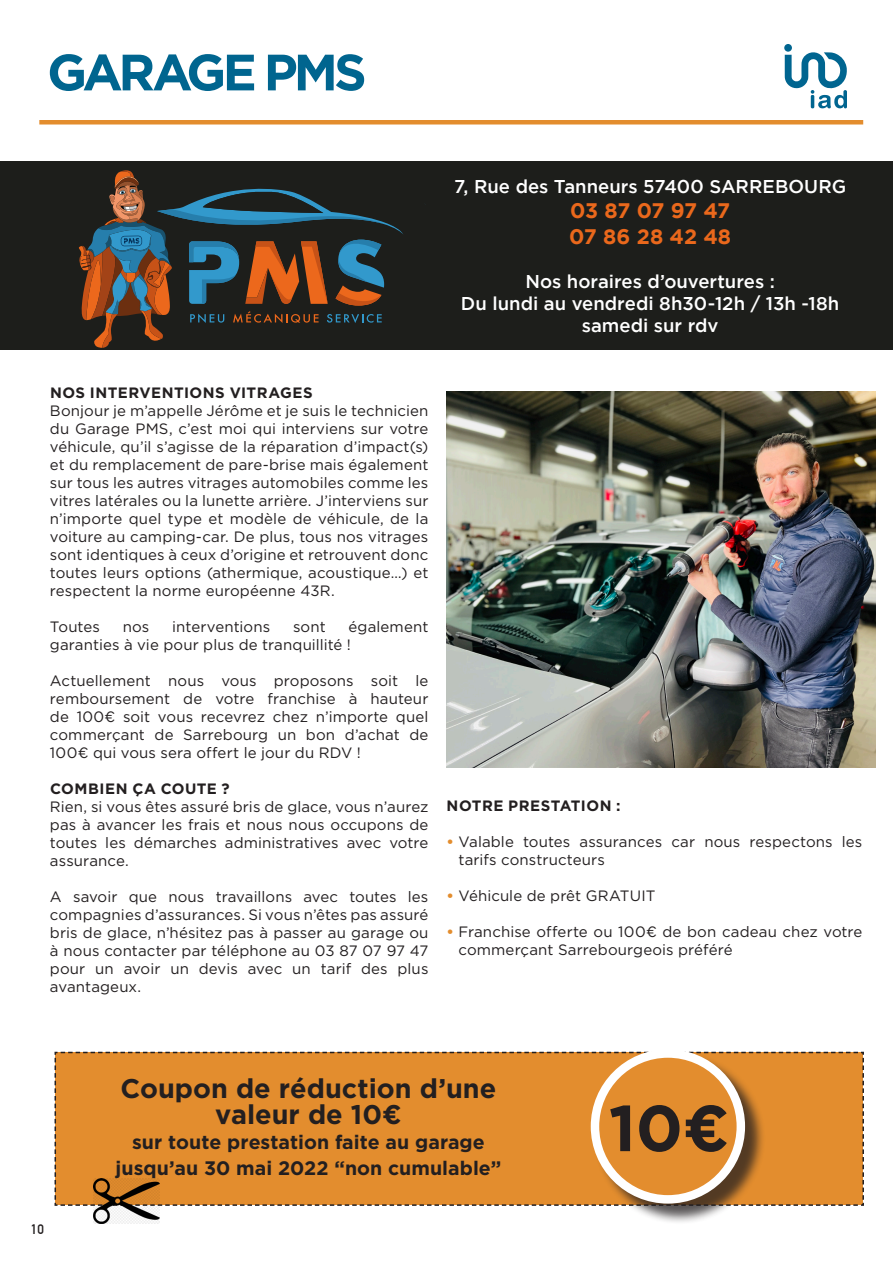
<style>
.page{position:relative;width:893px;height:1263px;background:#fff}
.page>*{position:absolute;margin:0;border:0;box-sizing:border-box;transform-origin:0 0}
.Body___Circle_1{font:700 64.8px "Gotham Pro";color:#231f20}
.Body___Circle_1-2{font:700 51px "Gotham";letter-spacing:-.08em;color:#00658f}
.Body___Circle_1-3{font:700 27px/25.5px "Gotham Pro";color:#231f20;text-align:center}
.Body___Circle_1-4{font:700 21px "Gotham";letter-spacing:-.015em;color:#ea681c}
.Body___Circle_1-5{font:700 19.5px/25.5px "Gotham Pro";color:#231f20;text-align:center}
.Body___Circle_1-6{font:500 18.45px/22.2px "Gotham";color:#fff;text-align:center}
.Body___Circle_1-7{font:15px/18px "Gotham Pro";letter-spacing:.01em;color:#231f20;text-align:justify}
.Body___Circle_1-8{font:700 15px "Gotham Pro";letter-spacing:.03em;color:#231f20}
.t1{font:700 13.5px "DIN Alternate";color:#231f20}
.s1{font-weight:700;color:#e38d2e}
</style>
<div class="page">
<div style="left:0;top:162px;width:893px;height:188px;background:#1d1e1b"></div>
<svg style="left:79px;top:170px;width:324px;height:178px"></svg>
<div style="left:784px;top:44px;width:8px;height:8px;background:#006590;border-radius:50%"></div>
<svg style="left:785px;top:50px;width:62px;height:59px"></svg>
<hr style="left:39px;top:120px;width:824px;height:4px;background:#e38d2e">
<img style="left:446px;top:392px;width:430px;height:376px">
<div style="left:54px;top:1051px;width:810px;height:155px;background:#e38d2e"></div>
<div style="left:594px;top:1052px;width:172px;height:172px;background:#231f20;opacity:.75"></div>
<div style="left:595px;top:1053px;width:146px;height:146px;background:#e38d2e;border-radius:50%"></div>
<div style="left:591px;top:1049px;width:154px;height:154px;border:8px solid #fff;border-radius:50%"></div>
<img style="left:94px;top:1178px;width:66px;height:46px">
<p class="Body___Circle_1-2" style="left:47px;top:43px;width:321px">GARAGE PMS</p>
<p class="Body___Circle_1-6" style="left:454px;top:175px;width:394px">7, Rue des Tanneurs 57400 SARREBOURG</p>
<p class="Body___Circle_1-4" style="left:570px;top:199px;width:161px">03 87 07 97 47</p>
<p class="Body___Circle_1-4" style="left:569px;top:224px;width:163px">07 86 28 42 48</p>
<p class="Body___Circle_1-6" style="left:525px;top:270px;width:251px">Nos horaires d’ouvertures :</p>
<p class="Body___Circle_1-6" style="left:461px;top:292px;width:380px">Du lundi au vendredi 8h30-12h / 13h -18h samedi sur rdv</p>
<p class="Body___Circle_1-8" style="left:50px;top:384px;width:264px">NOS INTERVENTIONS VITRAGES</p>
<p class="Body___Circle_1-7" style="left:50px;top:402px;width:380px">Bonjour je m’appelle Jérôme et je suis le technicien du Garage PMS, c’est moi qui interviens sur votre véhicule, qu’il s’agisse de la réparation d’impact(s) et du remplacement de pare-brise mais également sur tous les autres vitrages automobiles comme les vitres latérales ou la lunette arrière. J’interviens sur n’importe quel type et modèle de véhicule, de la voiture au camping-car. De plus, tous nos vitrages sont identiques à ceux d’origine et retrouvent donc toutes leurs options (athermique, acoustique…) et respectent la norme européenne 43R.</p>
<p class="Body___Circle_1-7" style="left:50px;top:618px;width:52px">Toutes</p>
<p class="Body___Circle_1-7" style="left:123px;top:618px;width:28px">nos</p>
<p class="Body___Circle_1-7" style="left:172px;top:618px;width:100px">interventions</p>
<p class="Body___Circle_1-7" style="left:293px;top:618px;width:34px">sont</p>
<p class="Body___Circle_1-7" style="left:50px;top:618px;width:380px;text-indent:299px">également garanties à vie pour plus de tranquillité !</p>
<p class="Body___Circle_1-7" style="left:50px;top:672px;width:380px">Actuellement nous vous proposons soit le remboursement de votre franchise à hauteur de 100€ soit vous recevrez chez n’importe quel commerçant de Sarrebourg un bon d’achat de 100€ qui vous sera offert le jour du RDV !</p>
<p class="Body___Circle_1-8" style="left:50px;top:780px;width:181px">COMBIEN ÇA COUTE ?</p>
<p class="Body___Circle_1-7" style="left:50px;top:798px;width:380px">Rien, si vous êtes assuré bris de glace, vous n’aurez pas à avancer les frais et nous nous occupons de toutes les démarches administratives avec votre assurance.</p>
<p class="Body___Circle_1-7" style="left:50px;top:888px;width:380px">A savoir que nous travaillons avec toutes les compagnies d’assurances. Si vous n’êtes pas assuré bris de glace, n’hésitez pas à passer au garage ou à nous contacter par téléphone au 03 87 07 97 47 pour un avoir un devis avec un tarif des plus avantageux.</p>
<p class="Body___Circle_1-8" style="left:447px;top:797px;width:175px">NOTRE PRESTATION :</p>
<p class="Body___Circle_1-7" style="left:458px;top:833px;width:405px;text-indent:-12px"><span class="s1">•</span> Valable toutes assurances car nous respectons les tarifs constructeurs</p>
<p class="Body___Circle_1-7" style="left:446px;top:887px;width:211px"><span class="s1">•</span> Véhicule de prêt GRATUIT</p>
<p class="Body___Circle_1-7" style="left:458px;top:923px;width:405px;text-indent:-12px"><span class="s1">•</span> Franchise offerte ou 100€ de bon cadeau chez votre commerçant Sarrebourgeois préféré</p>
<p class="t1" style="left:31px;top:1219px;width:14px">10</p>
<p class="Body___Circle_1-3" style="left:121px;top:1075px;width:377px">Coupon de réduction d’une valeur de 10€</p>
<p class="Body___Circle_1-5" style="left:116px;top:1129px;width:387px">sur toute prestation faite au garage jusqu’au 30 mai 2022 “non cumulable”</p>
<p class="Body___Circle_1" style="left:609px;top:1091px;width:122px">10€</p>
</div>
